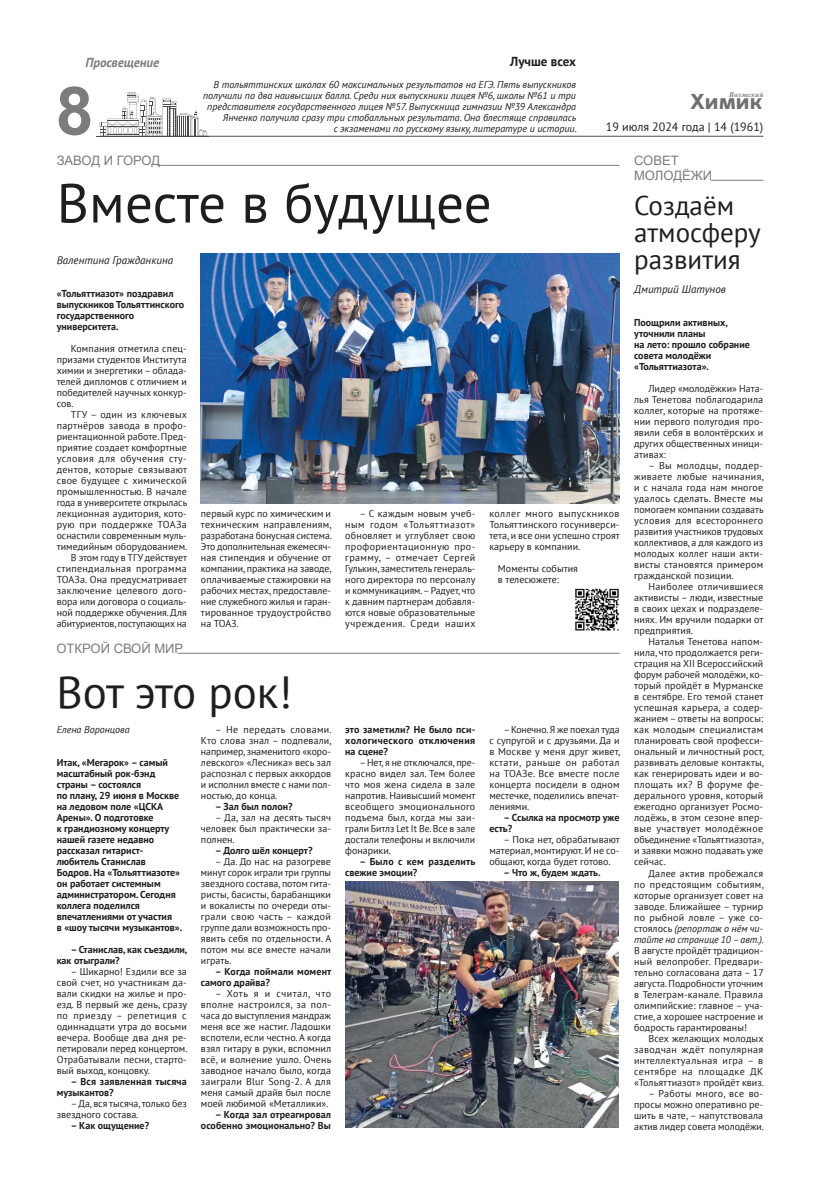
<style>
.page{position:relative;width:820px;height:1191px;background:#fff}
.page>*{position:absolute;margin:0;border:0;box-sizing:border-box;transform-origin:0 0}
.t1{font:700 67px "Arial";color:#7c7c7d}
.t2{font:55px "PT Sans";letter-spacing:-.005em;color:#1d1e1f}
.t3{font:45px "PT Sans";letter-spacing:-.01em;color:#1d1e1f}
.t4{font:27px/27px "PT Sans";color:#1d1e1f}
.t5{font:700 21.6px "URLCHM Unity Sans";color:#707071}
.t6{font:13px/15px "Arial";color:#7c7c7d}
.t7{font:italic 700 13px "PT Sans";color:#7c7c7d}
.t8{font:13px "Arial";letter-spacing:-.02em;color:#7c7c7d}
.t9{font:700 13px "PT Sans";color:#1d1e1f}
.t10{font:12px "PT Sans";color:#1d1e1f}
.t11{font:italic 11px "PT Sans";color:#1d1e1f}
.t12{font:10px/11px "PT Sans";letter-spacing:.005em;color:#1d1e1f;text-align:justify}
.t13{font:700 10px/11px "PT Sans";color:#1d1e1f}
.t14{font:italic 10px/11px "PT Sans";color:#1d1e1f;text-align:right}
.t15{font:700 10px/11px "PT Sans";letter-spacing:.02em;color:#1d1e1f}
.t16{font:italic 700 7.4px "Times New Roman";color:#7c7c7d}
.s1{font-style:italic}
</style>
<div class="page">
<svg style="left:99px;top:92px;width:108px;height:44px"></svg>
<hr style="left:100px;top:136px;width:663px;height:1px;background:#4b4b4b">
<hr style="left:157px;top:165px;width:462px;height:1px;background:#7c7c7d">
<hr style="left:710px;top:180px;width:53px;height:1px;background:#7c7c7d">
<hr style="left:177px;top:653px;width:442px;height:1px;background:#7c7c7d">
<img style="left:201px;top:253px;width:418px;height:250px">
<img style="left:575px;top:588px;width:43px;height:43px">
<img style="left:345px;top:881px;width:273px;height:246px">
<h3 class="t7" style="left:86px;top:54px;width:75px">Просвещение</h3>
<h1 class="t1" style="left:56px;top:64px;width:39px">8</h1>
<h3 class="t9" style="left:510px;top:53px;width:67px">Лучше всех</h3>
<p class="t14" style="left:203px;top:79px;width:375px">В тольяттинских школах 60 максимальных результатов на ЕГЭ. Пять выпускников получили по два наивысших балла. Среди них выпускники лицея №6, школы №61 и три представителя государственного лицея №57. Выпускница гимназии №39 Александра Янченко получила сразу три стобалльных результата. Она блестяще справилась<br>с экзаменами по русскому языку, литературе и истории.</p>
<p class="t16" style="left:728px;top:90px;width:36px">Волжский</p>
<h3 class="t5" style="left:690px;top:90px;width:73px">Химик</h3>
<p class="t10" style="left:605px;top:119px;width:159px">19 июля 2024 года | 14 (1961)</p>
<h3 class="t8" style="left:57px;top:152px;width:105px">ЗАВОД И ГОРОД</h3>
<h3 class="t6" style="left:634px;top:153px;width:79px">СОВЕТ<br>МОЛОДЁЖИ</h3>
<h2 class="t2" style="left:57px;top:168px;width:436px">Вместе в будущее</h2>
<h3 class="t4" style="left:634px;top:191px;width:128px">Создаём атмосферу развития</h3>
<p class="t11" style="left:634px;top:282px;width:93px">Дмитрий Шатунов</p>
<p class="t13" style="left:634px;top:317px;width:117px">Поощрили активных, уточнили планы<br>на лето: прошло собрание совета молодёжи «Тольяттиазота».</p>
<p class="t12" style="left:634px;top:383px;width:130px;text-indent:14px">Лидер «молодёжки» Ната&shy;лья Тенетова поблагодарила коллег, которые на протяже&shy;нии первого полугодия про&shy;явили себя в волонтёрских и других общественных иници&shy;ативах:</p>
<p class="t12" style="left:634px;top:460px;width:131px;text-indent:14px">– Вы молодцы, поддер&shy;живаете любые начинания, и с начала года нам многое удалось сделать. Вместе мы помогаем компании создавать условия для всестороннего развития участников трудовых коллективов, а для каждого из молодых коллег наши акти&shy;висты становятся примером гражданской позиции.</p>
<p class="t12" style="left:634px;top:581px;width:131px;text-indent:14px">Наиболее отличившиеся активисты – люди, известные в своих цехах и подразделе&shy;ниях. Им вручили подарки от предприятия.</p>
<p class="t12" style="left:634px;top:636px;width:131px;text-indent:14px">Наталья Тенетова напом&shy;нила, что продолжается реги&shy;страция на XII Всероссийский форум рабочей молодёжи, ко&shy;торый пройдёт в Мурманске в сентябре. Его темой станет успешная карьера, а содер&shy;жанием – ответы на вопросы: как молодым специалистам планировать свой професси&shy;ональный и личностный рост, развивать деловые контакты, как генерировать идеи и во&shy;площать их? В форуме фе&shy;дерального уровня, который ежегодно организует Росмо&shy;лодёжь, в этом сезоне впер&shy;вые участвует молодёжное объединение «Тольяттиазота», и заявки можно подавать уже сейчас.</p>
<p class="t12" style="left:634px;top:867px;width:131px;text-indent:14px">Далее актив пробежался по предстоящим событиям, которые организует совет на заводе. Ближайшее – турнир по рыбной ловле – уже со&shy;стоялось <span class="s1">(репортаж о нём чи&shy;тайте на странице 10 – авт.)</span>.<br>В августе пройдёт традицион&shy;ный велопробег. Предвари&shy;тельно согласована дата – 17 августа. Подробности уточним в Телеграм-канале. Правила олимпийские: главное – уча&shy;стие, а хорошее настроение и бодрость гарантированы!</p>
<p class="t12" style="left:634px;top:1032px;width:131px;text-indent:14px">Всех желающих молодых заводчан ждёт популярная интеллектуальная игра – в сентябре на площадке ДК «Тольяттиазот» пройдёт квиз.</p>
<p class="t12" style="left:634px;top:1087px;width:131px;text-indent:14px">– Работы много, все во&shy;просы можно оперативно ре&shy;шить в чате, – напутствовала актив лидер совета молодёжи.</p>
<p class="t11" style="left:57px;top:253px;width:118px">Валентина Гражданкина</p>
<p class="t13" style="left:57px;top:288px;width:129px">«Тольяттиазот» поздравил выпускников Тольяттинского государственного университета.</p>
<p class="t12" style="left:57px;top:343px;width:131px;text-indent:14px">Компания отметила спец&shy;призами студентов Института химии и энергетики – облада&shy;телей дипломов с отличием и победителей научных конкур&shy;сов.</p>
<p class="t12" style="left:57px;top:409px;width:132px;text-align:right">ТГУ – один из ключевых партнёров завода в профо&shy;риентационной работе. Пред&shy;приятие создает комфортные условия для обучения сту&shy;дентов, которые связывают свое будущее с химической промышленностью. В начале года в университете открылась лекционная аудитория, кото&shy;рую при поддержке ТОАЗа оснастили современным муль&shy;тимедийным оборудованием.<br>В этом году в ТГУ действует стипендиальная программа<br>ТОАЗа. Она предусматривает заключение целевого дого&shy;вора или договора о социаль&shy;ной поддержке обучения. Для абитуриентов, поступающих на</p>
<p class="t12" style="left:201px;top:508px;width:132px">первый курс по химическим и техническим направлениям, разработана бонусная система.<br>Это дополнительная ежемесяч&shy;ная стипендия и обучение от компании, практика на заводе, оплачиваемые стажировки на рабочих местах, предоставле&shy;ние служебного жилья и гаран&shy;тированное трудоустройство на ТОАЗ.</p>
<p class="t12" style="left:345px;top:508px;width:132px;text-indent:14px">– С каждым новым учеб&shy;ным годом «Тольяттиазот» обновляет и углубляет свою профориентационную про&shy;грамму, – отмечает Сергей Гулькин, заместитель генераль&shy;ного директора по персоналу и коммуникациям.– Радует, что к давним партнерам добавля&shy;ются новые образовательные учреждения. Среди наших</p>
<p class="t12" style="left:489px;top:508px;width:132px">коллег много выпускников Тольяттинского госуниверси&shy;тета, и все они успешно строят карьеру в компании.</p>
<p class="t12" style="left:498px;top:563px;width:81px">Моменты события в телесюжете:</p>
<h3 class="t6" style="left:56px;top:641px;width:128px">ОТКРОЙ СВОЙ МИР</h3>
<h3 class="t3" style="left:56px;top:663px;width:237px">Вот это рок!</h3>
<p class="t13" style="left:345px;top:724px;width:131px;text-align:justify">это заметили? Не было пси&shy;хологического отключения на сцене?</p>
<p class="t12" style="left:345px;top:757px;width:132px;text-indent:14px">– Нет, я не отключался, пре&shy;красно видел зал. Тем более что моя жена сидела в зале напротив. Наивысший момент всеобщего эмоционального подъема был, когда мы заи&shy;грали Битлз Let It Be. Все в зале достали телефоны и включили фонарики.</p>
<p class="t13" style="left:345px;top:856px;width:132px;text-indent:14px">– Было с кем разделить свежие эмоции?</p>
<p class="t14" style="left:57px;top:724px;width:74px">Елена Воронцова</p>
<p class="t13" style="left:57px;top:757px;width:127px">Итак, «Мегарок» – самый масштабный рок-бэнд страны – состоялся<br>по плану, 29 июня в Москве на ледовом поле «ЦСКА<br>Арены». О подготовке<br>к грандиозному концерту нашей газете недавно рассказал гитарист&shy;любитель Станислав<br>Бодров. На «Тольяттиазоте» он работает системным администратором. Сегодня коллега поделился впечатлениями от участия<br>в «шоу тысячи музыкантов».</p>
<p class="t13" style="left:57px;top:944px;width:132px;text-indent:14px">– Станислав, как съездили, как отыграли?</p>
<p class="t12" style="left:57px;top:966px;width:132px;text-indent:14px">– Шикарно! Ездили все за свой счет, но участникам да&shy;вали скидки на жилье и про&shy;езд. В первый же день, сразу по приезду – репетиция с одиннадцати утра до восьми вечера. Вообще два дня ре&shy;петировали перед концертом.<br>Отрабатывали песни, старто&shy;вый выход, концовку.</p>
<p class="t15" style="left:57px;top:1076px;width:131px;text-indent:14px">– Вся заявленная тысяча музыкантов?</p>
<p class="t12" style="left:57px;top:1098px;width:131px;text-indent:14px">– Да, вся тысяча, только без звездного состава.</p>
<p class="t13" style="left:71px;top:1120px;width:80px">– Как ощущение?</p>
<p class="t12" style="left:489px;top:724px;width:132px;text-indent:14px">– Конечно. Я же поехал туда с супругой и с друзьями. Да и в Москве у меня друг живет, кстати, раньше он работал на ТОАЗе. Все вместе после концерта посидели в одном местечке, поделились впечат&shy;лениями.</p>
<p class="t13" style="left:489px;top:812px;width:131px;text-indent:14px">– Ссылка на просмотр уже есть?</p>
<p class="t12" style="left:489px;top:834px;width:132px;text-indent:14px">– Пока нет, обрабатывают материал, монтируют. И не со&shy;общают, когда будет готово.</p>
<p class="t13" style="left:503px;top:867px;width:98px">– Что ж, будем ждать.</p>
<p class="t12" style="left:201px;top:724px;width:132px;text-indent:14px">– Не передать словами.<br>Кто слова знал – подпевали, например, знаменитого «коро&shy;левского» «Лесника» весь зал распознал с первых аккордов и исполнил вместе с нами пол&shy;ностью, до конца.</p>
<p class="t13" style="left:215px;top:801px;width:79px">– Зал был полон?</p>
<p class="t12" style="left:201px;top:812px;width:131px;text-indent:14px">– Да, зал на десять тысяч человек был практически за&shy;полнен.</p>
<p class="t13" style="left:215px;top:845px;width:99px">– Долго шёл концерт?</p>
<p class="t12" style="left:201px;top:856px;width:132px;text-indent:14px">– Да. До нас на разогреве минут сорок играли три группы звездного состава, потом гита&shy;ристы, басисты, барабанщики и вокалисты по очереди оты&shy;грали свою часть – каждой группе дали возможность про&shy;явить себя по отдельности. А потом мы все вместе начали играть.</p>
<p class="t13" style="left:201px;top:966px;width:132px;text-indent:14px">– Когда поймали момент самого драйва?</p>
<p class="t12" style="left:201px;top:988px;width:132px;text-indent:14px">– Хоть я и считал, что вполне настроился, за пол&shy;часа до выступления мандраж меня все же настиг. Ладошки вспотели, если честно. А когда взял гитару в руки, вспомнил всё, и волнение ушло. Очень заводное начало было, когда заиграли Blur Song-2. А для меня самый драйв был после моей любимой «Металлики».</p>
<p class="t13" style="left:201px;top:1109px;width:131px;text-align:right">– Когда зал отреагировал особенно эмоционально? Вы</p>
</div>
